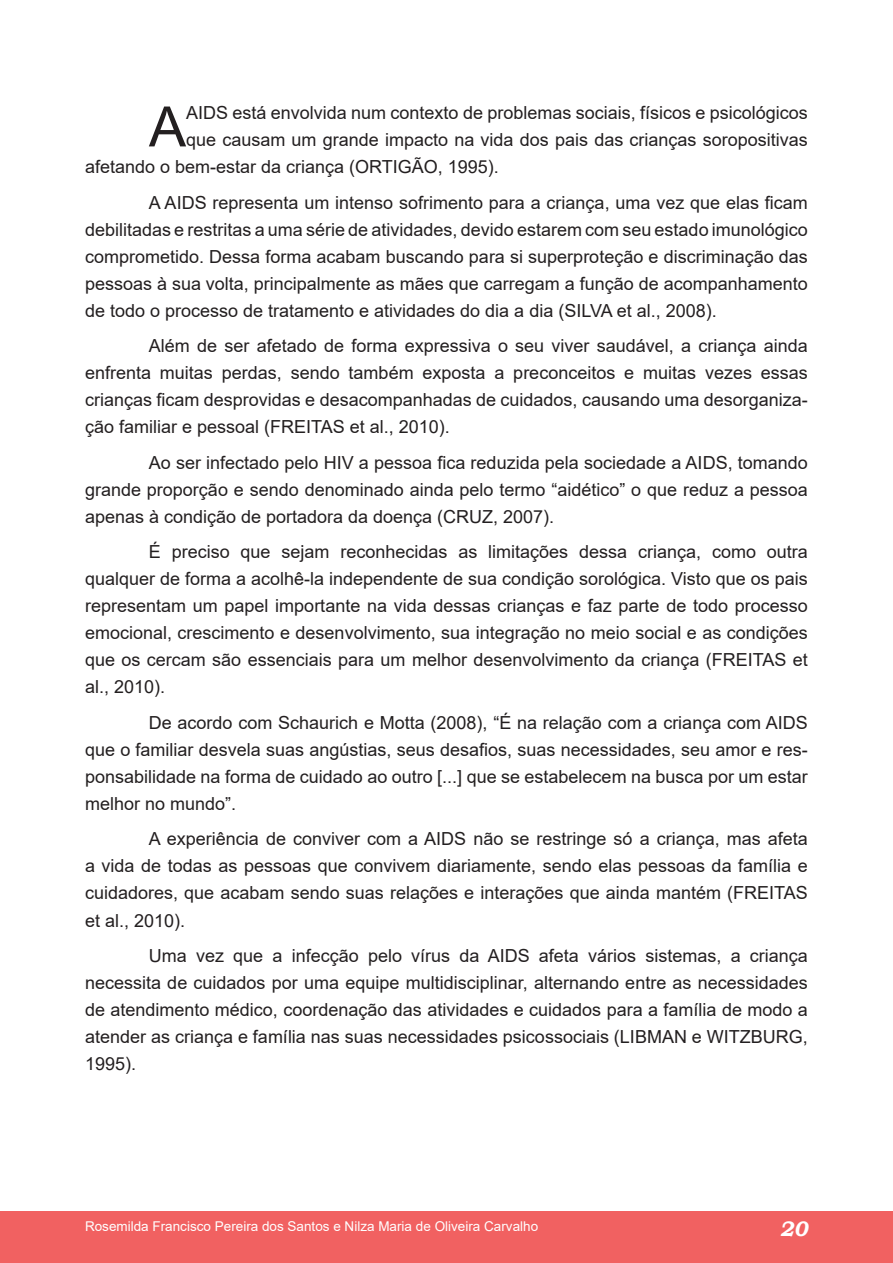
<style>
.page{position:relative;width:893px;height:1263px;background:#fff}
.page>*{position:absolute;margin:0;border:0;box-sizing:border-box;transform-origin:0 0}
.t1{font:55.65px "Arial";color:#231f20}
.t2{font:italic 700 21px "Bookman Old Style";color:#fff}
.t3{font:18px/27px "Arial";color:#231f20;text-align:justify}
.t4{font:13.5px "Arial";color:#fff}
</style>
<div class="page">
<div style="left:0;top:1212px;width:893px;height:51px;background:#f16161"></div>
<h1 class="t1" style="left:149px;top:89px;width:39px">A</h1>
<p class="t3" style="left:186px;top:99px;width:623px">AIDS está envolvida num contexto de problemas sociais, físicos e psicológicos</p>
<p class="t3" style="left:186px;top:126px;width:623px">que causam um grande impacto na vida dos pais das crianças soropositivas</p>
<p class="t3" style="left:85px;top:153px;width:415px">afetando o bem-estar da criança (ORTIGÃO, 1995).</p>
<p class="t3" style="left:85px;top:189px;width:724px;text-indent:64px">A AIDS representa um intenso sofrimento para a criança, uma vez que elas ficam debilitadas e restritas a uma série de atividades, devido estarem com seu estado imunológico comprometido. Dessa forma acabam buscando para si superproteção e discriminação das pessoas à sua volta, principalmente as mães que carregam a função de acompanhamento de todo o processo de tratamento e atividades do dia a dia (SILVA et al., 2008).</p>
<p class="t3" style="left:85px;top:332px;width:724px;text-indent:64px">Além de ser afetado de forma expressiva o seu viver saudável, a criança ainda enfrenta muitas perdas, sendo também exposta a preconceitos e muitas vezes essas crianças ficam desprovidas e desacompanhadas de cuidados, causando uma desorganiza&shy;ção familiar e pessoal (FREITAS et al., 2010).</p>
<p class="t3" style="left:85px;top:449px;width:724px;text-indent:64px">Ao ser infectado pelo HIV a pessoa fica reduzida pela sociedade a AIDS, tomando grande proporção e sendo denominado ainda pelo termo “aidético” o que reduz a pessoa apenas à condição de portadora da doença (CRUZ, 2007).</p>
<p class="t3" style="left:85px;top:538px;width:724px;text-indent:64px">É preciso que sejam reconhecidas as limitações dessa criança, como outra qualquer de forma a acolhê-la independente de sua condição sorológica. Visto que os pais representam um papel importante na vida dessas crianças e faz parte de todo processo emocional, crescimento e desenvolvimento, sua integração no meio social e as condições que os cercam são essenciais para um melhor desenvolvimento da criança (FREITAS et al., 2010).</p>
<p class="t3" style="left:85px;top:709px;width:724px;text-indent:64px">De acordo com Schaurich e Motta (2008), “É na relação com a criança com AIDS que o familiar desvela suas angústias, seus desafios, suas necessidades, seu amor e res&shy;ponsabilidade na forma de cuidado ao outro [...] que se estabelecem na busca por um estar melhor no mundo”.</p>
<p class="t3" style="left:85px;top:825px;width:724px;text-indent:64px">A experiência de conviver com a AIDS não se restringe só a criança, mas afeta a vida de todas as pessoas que convivem diariamente, sendo elas pessoas da família e cuidadores, que acabam sendo suas relações e interações que ainda mantém (FREITAS et al., 2010).</p>
<p class="t3" style="left:85px;top:942px;width:724px;text-indent:64px">Uma vez que a infecção pelo vírus da AIDS afeta vários sistemas, a criança necessita de cuidados por uma equipe multidisciplinar, alternando entre as necessidades de atendimento médico, coordenação das atividades e cuidados para a família de modo a atender as criança e família nas suas necessidades psicossociais (LIBMAN e WITZBURG, 1995).</p>
<p class="t4" style="left:85px;top:1217px;width:455px">Rosemilda Francisco Pereira dos Santos e Nilza Maria de Oliveira Carvalho</p>
<p class="t2" style="left:779px;top:1213px;width:30px">20</p>
</div>
